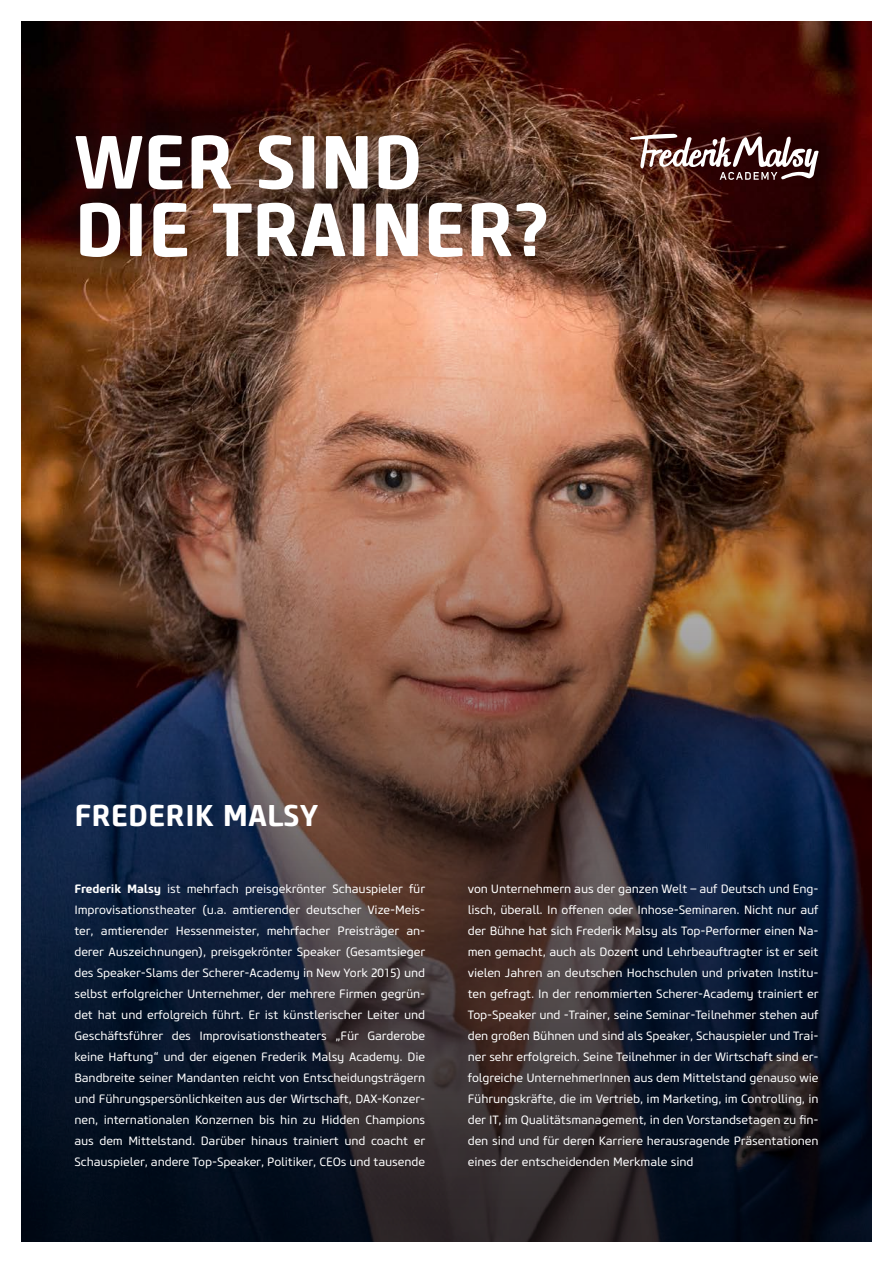
<style>
.page{position:relative;width:893px;height:1263px;background:#fff}
.page>*{position:absolute;margin:0;border:0;box-sizing:border-box;transform-origin:0 0}
.t1{font:700 75px/67.5px "Core Sans M65";letter-spacing:-.01em;color:#fff}
.t2{font:700 30px "Core Sans M65";color:#fff}
.t3{font:12px/21px "Core Sans M45";letter-spacing:-.01em;color:#fff;text-align:justify}
.s1{font-family:"Core Sans M65";font-weight:700}
</style>
<div class="page">
<img style="left:21px;top:21px;width:851px;height:223px">
<img style="left:21px;top:244px;width:851px;height:998px">
<div style="left:46px;top:104px;width:530px;height:184px;background:#231f20;opacity:.4"></div>
<svg style="left:630px;top:134px;width:189px;height:46px"></svg>
<h1 class="t1" style="left:74px;top:129px;width:478px">WER SIND<br>DIE TRAINER?</h1>
<h2 class="t2" style="left:74px;top:796px;width:246px">FREDERIK MALSY</h2>
<p class="t3" style="left:74px;top:878px;width:352px"><span class="s1">Frederik Malsy</span> ist mehrfach preisgekrönter Schauspieler für Improvisationstheater (u.a. amtierender deutscher Vize-Meis&shy;ter, amtierender Hessenmeister, mehrfacher Preisträger an&shy;derer Auszeichnungen), preisgekrönter Speaker (Gesamtsieger des Speaker-Slams der Scherer-Academy in New York 2015) und selbst erfolgreicher Unternehmer, der mehrere Firmen gegrün&shy;det hat und erfolgreich führt. Er ist künstlerischer Leiter und Geschäftsführer des Improvisationstheaters „Für Garderobe keine Haftung“ und der eigenen Frederik Malsy Academy. Die Bandbreite seiner Mandanten reicht von Entscheidungsträgern und Führungspersönlichkeiten aus der Wirtschaft, DAX-Konzer&shy;nen, internationalen Konzernen bis hin zu Hidden Champions aus dem Mittelstand. Darüber hinaus trainiert und coacht er Schauspieler, andere Top-Speaker, Politiker, CEOs und tausende</p>
<p class="t3" style="left:468px;top:878px;width:352px">von Unternehmern aus der ganzen Welt – auf Deutsch und Eng&shy;lisch, überall. In offenen oder Inhose-Seminaren. Nicht nur auf der Bühne hat sich Frederik Malsy als Top-Performer einen Na&shy;men gemacht, auch als Dozent und Lehrbeauftragter ist er seit vielen Jahren an deutschen Hochschulen und privaten Institu&shy;ten gefragt. In der renommierten Scherer-Academy trainiert er Top-Speaker und -Trainer, seine Seminar-Teilnehmer stehen auf den großen Bühnen und sind als Speaker, Schauspieler und Trai&shy;ner sehr erfolgreich. Seine Teilnehmer in der Wirtschaft sind er&shy;folgreiche UnternehmerInnen aus dem Mittelstand genauso wie Führungskräfte, die im Vertrieb, im Marketing, im Controlling, in der IT, im Qualitätsmanagement, in den Vorstandsetagen zu fin&shy;den sind und für deren Karriere herausragende Präsentationen eines der entscheidenden Merkmale sind</p>
</div>
